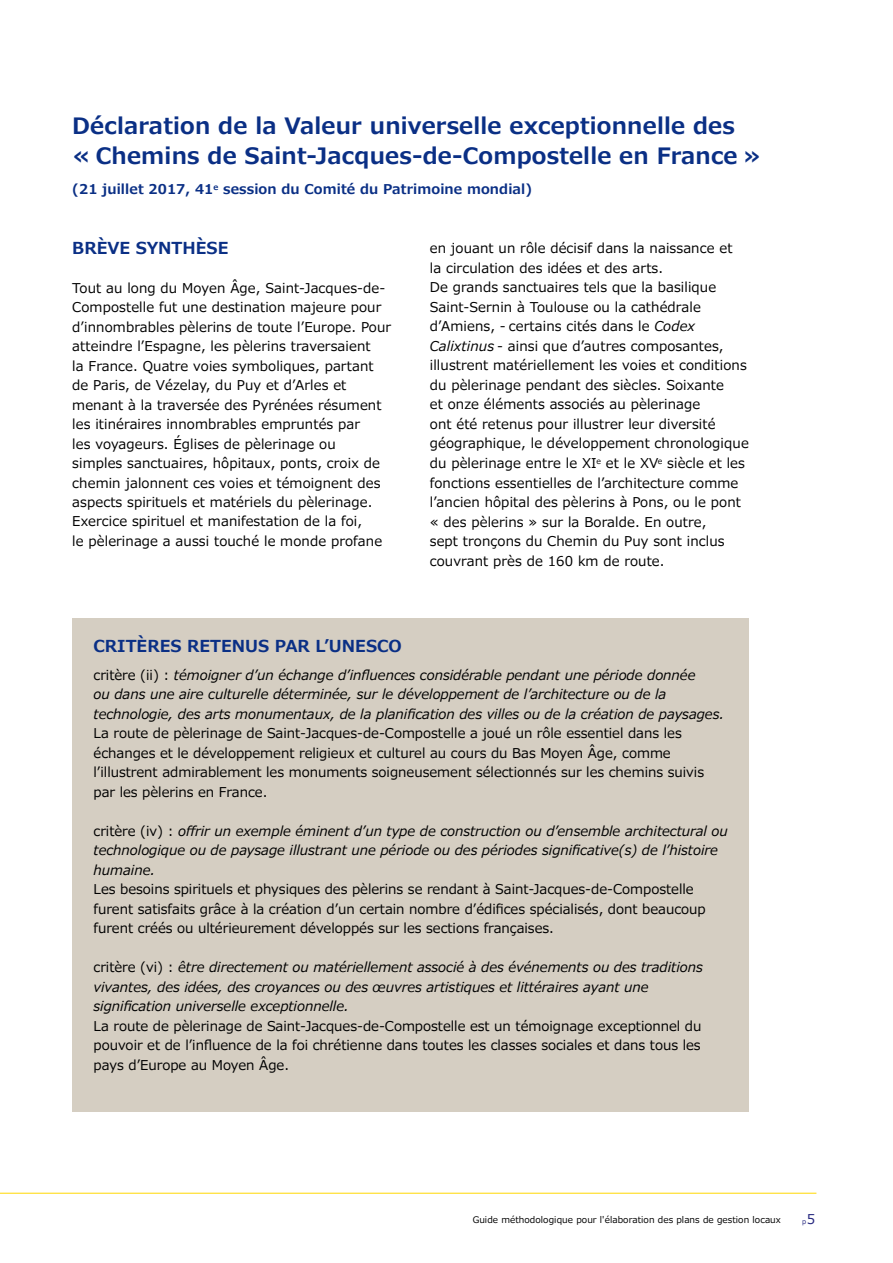
<style>
.page{position:relative;width:893px;height:1263px;background:#fff}
.page>*{position:absolute;margin:0;border:0;box-sizing:border-box;transform-origin:0 0}
.t1{font:700 22.5px/30px "Meiryo";letter-spacing:.01em;color:#0a2f85}
.t2{font:700 16.5px "Meiryo";color:#0a2f85}
.t3{font:13.5px/19.5px "Meiryo";letter-spacing:.01em;color:#000}
.t4{font:italic 13.5px/19.5px "Meiryo";color:#000}
.t5{font:700 13.5px "Meiryo";letter-spacing:.01em;color:#0a2f85}
.t6{font:9px "Meiryo";letter-spacing:.01em;color:#000}
.t7{font:6.75px "Meiryo";color:#25277f}
.s1{font-style:italic}
.s2{font-style:normal}
.s3{font-size:13.5px}
</style>
<div class="page">
<div style="left:72px;top:618px;width:677px;height:494px;background:#d5cec2"></div>
<hr style="left:0;top:1193px;width:816px;height:1px;background:#ffd800">
<h1 class="t1" style="left:72px;top:112px;width:690px">Déclaration de la Valeur universelle exceptionnelle des<br>« Chemins de Saint-Jacques-de-Compostelle en France »</h1>
<p class="t5" style="left:72px;top:180px;width:461px">(21 juillet 2017, 41<sup>e</sup> session du Comité du Patrimoine mondial)</p>
<p class="t2" style="left:72px;top:236px;width:146px">Brève synthèse</p>
<p class="t3" style="left:72px;top:279px;width:320px">Tout au long du Moyen Âge, Saint-Jacques-de-Compostelle fut une destination majeure pour d’innombrables pèlerins de toute l’Europe. Pour atteindre l’Espagne, les pèlerins traversaient<br>la France. Quatre voies symboliques, partant de Paris, de Vézelay, du Puy et d’Arles et menant à la traversée des Pyrénées résument les itinéraires innombrables empruntés par<br>les voyageurs. Églises de pèlerinage ou<br>simples sanctuaires, hôpitaux, ponts, croix de chemin jalonnent ces voies et témoignent des aspects spirituels et matériels du pèlerinage.<br>Exercice spirituel et manifestation de la foi,<br>le pèlerinage a aussi touché le monde profane</p>
<p class="t3" style="left:430px;top:239px;width:320px">en jouant un rôle décisif dans la naissance et<br>la circulation des idées et des arts.<br>De grands sanctuaires tels que la basilique Saint-Sernin à Toulouse ou la cathédrale d’Amiens, - certains cités dans le <span class="s1">Codex Calixtinus</span> - ainsi que d’autres composantes, illustrent matériellement les voies et conditions du pèlerinage pendant des siècles. Soixante<br>et onze éléments associés au pèlerinage<br>ont été retenus pour illustrer leur diversité géographique, le développement chronologique du pèlerinage entre le XI<sup>e</sup> et le XV<sup>e</sup> siècle et les fonctions essentielles de l’architecture comme l’ancien hôpital des pèlerins à Pons, ou le pont « des pèlerins » sur la Boralde. En outre,<br>sept tronçons du Chemin du Puy sont inclus couvrant près de 160 km de route.</p>
<p class="t2" style="left:94px;top:634px;width:249px">Critères retenus par l’UNE</p>
<p class="t2" style="left:366px;top:634px;width:37px">SCO</p>
<p class="t4" style="left:94px;top:666px;width:632px"><span class="s2">critère (ii) :</span> témoigner d’un échange d’influences considérable pendant une période donnée<br>ou dans une aire culturelle déterminée, sur le développement de l’architecture ou de la technologie, des arts monumentaux, de la planification des villes ou de la création de paysages.</p>
<p class="t3" style="left:94px;top:724px;width:612px">La route de pèlerinage de Saint-Jacques-de-Compostelle a joué un rôle essentiel dans les échanges et le développement religieux et culturel au cours du Bas Moyen Âge, comme l’illustrent admirablement les monuments soigneusement sélectionnés sur les chemins suivis par les pèlerins en France.</p>
<p class="t4" style="left:94px;top:822px;width:636px"><span class="s2">critère (iv) :</span> offrir un exemple éminent d’un type de construction ou d’ensemble architectural ou technologique ou de paysage illustrant une période ou des périodes significative(s) de l’histoire humaine.</p>
<p class="t3" style="left:94px;top:880px;width:614px">Les besoins spirituels et physiques des pèlerins se rendant à Saint-Jacques-de-Compostelle furent satisfaits grâce à la création d’un certain nombre d’édifices spécialisés, dont beaucoup furent créés ou ultérieurement développés sur les sections françaises.</p>
<p class="t4" style="left:94px;top:958px;width:611px"><span class="s2">critère (vi) :</span> être directement ou matériellement associé à des événements ou des traditions vivantes, des idées, des croyances ou des œuvres artistiques et littéraires ayant une signification universelle exceptionnelle.</p>
<p class="t3" style="left:94px;top:1017px;width:609px;text-align:justify">La route de pèlerinage de Saint-Jacques-de-Compostelle est un témoignage exceptionnel du pouvoir et de l’influence de la foi chrétienne dans toutes les classes sociales et dans tous les pays d’Europe au Moyen Âge.</p>
<p class="t6" style="left:473px;top:1213px;width:310px">Guide méthodologique pour l'élaboration des plans de gestion locaux</p>
<p class="t7" style="left:802px;top:1217px;width:14px">p<span class="s3">5</span></p>
</div>
